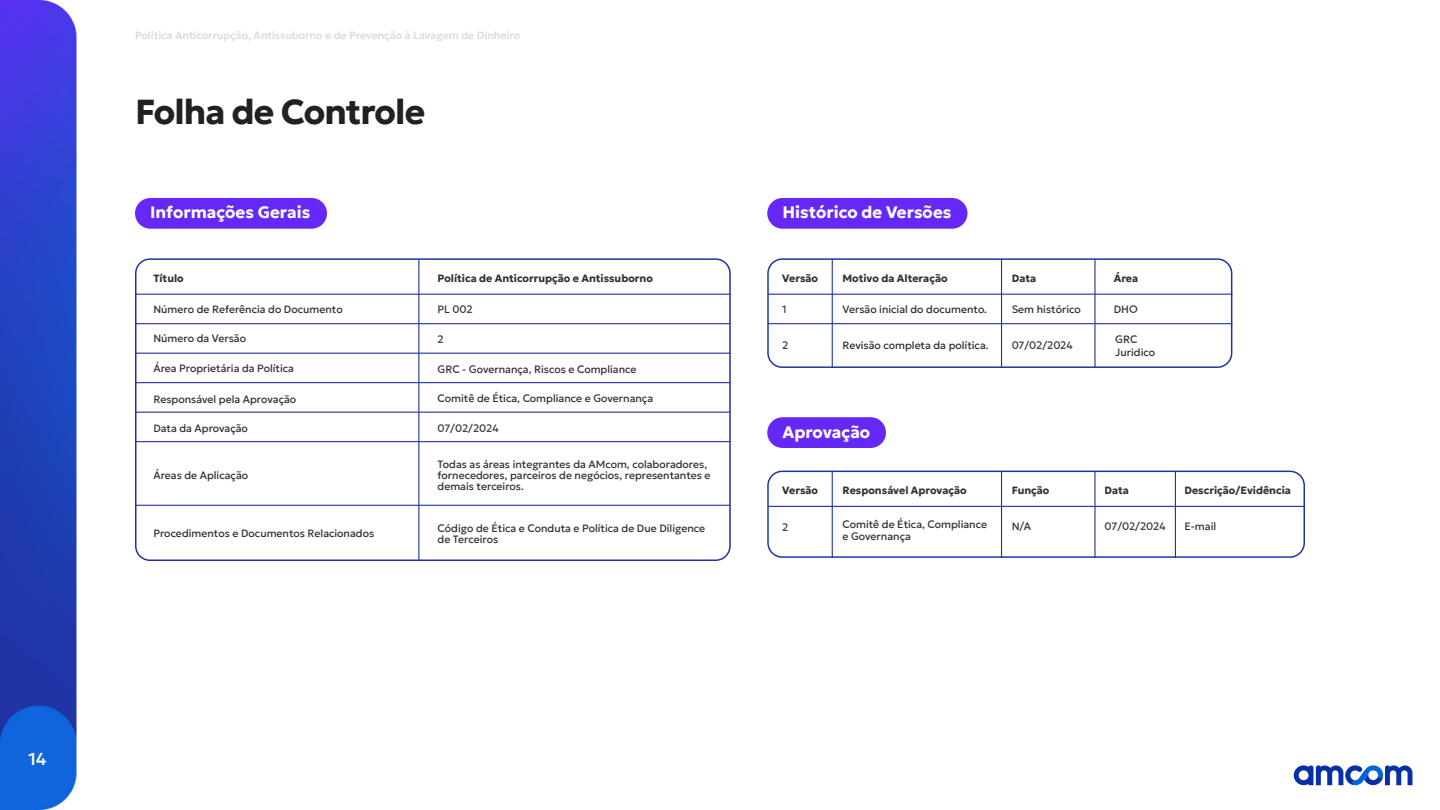
<style>
.page{position:relative;width:1440px;height:810px;background:#fff}
.page>*{position:absolute;margin:0;border:0;box-sizing:border-box;transform-origin:0 0}
.t1{font:700 34.5px "Geologica";letter-spacing:-.025em;color:#212121}
.t2{font:500 17.25px "Geologica";color:#fff}
.t3{font:700 16.5px "Geologica";color:#fff}
.t4{font:10.5px/11.2px "Geologica";color:#303030}
.t5{font:700 10.5px "Geologica";color:#303030}
.t6{font:500 10.5px "Geologica";color:#dadade}
</style>
<div class="page">
<img style="left:0;top:0;width:1413px;height:810px">
<svg style="left:1294px;top:766px;width:118px;height:19px"></svg>
<div style="left:135px;top:258px;width:596px;height:303px;border:2px solid #2033a4;border-radius:14px"></div>
<div style="left:767px;top:258px;width:465px;height:110px;border:2px solid #2033a4;border-radius:14px"></div>
<div style="left:767px;top:471px;width:538px;height:87px;border:2px solid #2033a4;border-radius:14px"></div>
<hr style="left:135px;top:294px;width:596px;height:1px;background:#2033a4">
<hr style="left:768px;top:294px;width:464px;height:1px;background:#2033a4">
<hr style="left:768px;top:506px;width:537px;height:1px;background:#2033a4">
<hr style="left:135px;top:323px;width:596px;height:1px;background:#2033a4">
<hr style="left:768px;top:323px;width:464px;height:1px;background:#2033a4">
<hr style="left:135px;top:353px;width:596px;height:1px;background:#2033a4">
<hr style="left:135px;top:382px;width:596px;height:1px;background:#2033a4">
<hr style="left:135px;top:412px;width:596px;height:1px;background:#2033a4">
<hr style="left:135px;top:441px;width:596px;height:1px;background:#2033a4">
<hr style="left:135px;top:505px;width:596px;height:1px;background:#2033a4">
<hr style="left:418px;top:259px;width:1px;height:302px;background:#2033a4">
<hr style="left:832px;top:259px;width:1px;height:109px;background:#2033a4">
<hr style="left:832px;top:471px;width:1px;height:87px;background:#2033a4">
<hr style="left:1001px;top:259px;width:1px;height:109px;background:#2033a4">
<hr style="left:1001px;top:471px;width:1px;height:87px;background:#2033a4">
<hr style="left:1094px;top:259px;width:2px;height:109px;background:#2033a4">
<hr style="left:1094px;top:471px;width:2px;height:87px;background:#2033a4">
<hr style="left:1175px;top:471px;width:1px;height:87px;background:#2033a4">
<div style="left:135px;top:198px;width:192px;height:31px;background:#6528f6;border-radius:15px"></div>
<div style="left:767px;top:198px;width:201px;height:31px;background:#6528f6;border-radius:15px"></div>
<div style="left:767px;top:417px;width:119px;height:31px;background:#6528f6;border-radius:15px"></div>
<p class="t2" style="left:28px;top:744px;width:19px">14</p>
<p class="t6" style="left:135px;top:27px;width:387px">Política Anticorrupção, Antissuborno e de Prevenção à Lavagem de Dinheiro</p>
<p class="t1" style="left:135px;top:81px;width:292px">Folha de Controle</p>
<p class="t3" style="left:150px;top:198px;width:162px">Informações Gerais</p>
<p class="t3" style="left:782px;top:198px;width:171px">Histórico de Versões</p>
<p class="t5" style="left:1114px;top:268px;width:26px">Área</p>
<p class="t5" style="left:842px;top:268px;width:107px">Motivo da Alteração</p>
<p class="t5" style="left:153px;top:268px;width:32px">Título</p>
<p class="t5" style="left:782px;top:268px;width:37px">Versão</p>
<p class="t5" style="left:438px;top:268px;width:217px">Política de Anticorrupção e Antissuborno</p>
<p class="t4" style="left:438px;top:303px;width:37px">PL 002</p>
<p class="t4" style="left:438px;top:333px;width:8px">2</p>
<p class="t4" style="left:438px;top:362px;width:200px">GRC - Governança, Riscos e Compliance</p>
<p class="t4" style="left:438px;top:392px;width:217px">Comitê de Ética, Compliance e Governança</p>
<p class="t4" style="left:438px;top:421px;width:63px">07/02/2024</p>
<p class="t4" style="left:438px;top:458px;width:275px">Todas as áreas integrantes da AMcom, colaboradores, fornecedores, parceiros de negócios, representantes e demais terceiros.</p>
<p class="t4" style="left:438px;top:522px;width:269px">Código de Ética e Conduta e Política de Due Diligence de Terceiros</p>
<p class="t5" style="left:1012px;top:268px;width:26px">Data</p>
<p class="t4" style="left:153px;top:303px;width:191px">Número de Referência do Documento</p>
<p class="t4" style="left:782px;top:303px;width:6px">1</p>
<p class="t4" style="left:842px;top:303px;width:146px">Versão inicial do documento.</p>
<p class="t4" style="left:1012px;top:303px;width:71px">Sem histórico</p>
<p class="t4" style="left:1114px;top:303px;width:26px">DHO</p>
<p class="t4" style="left:153px;top:332px;width:94px">Número da Versão</p>
<p class="t4" style="left:1115px;top:333px;width:24px">GRC</p>
<p class="t4" style="left:1115px;top:346px;width:41px">Juridico</p>
<p class="t4" style="left:842px;top:339px;width:148px">Revisão completa da política.</p>
<p class="t4" style="left:1012px;top:339px;width:63px">07/02/2024</p>
<p class="t4" style="left:782px;top:338px;width:8px">2</p>
<p class="t4" style="left:153px;top:362px;width:142px">Área Proprietária da Política</p>
<p class="t4" style="left:153px;top:393px;width:144px">Responsável pela Aprovação</p>
<p class="t4" style="left:153px;top:421px;width:96px">Data da Aprovação</p>
<p class="t4" style="left:153px;top:469px;width:96px">Áreas de Aplicação</p>
<p class="t3" style="left:782px;top:418px;width:89px">Aprovação</p>
<p class="t5" style="left:1184px;top:481px;width:108px">Descrição/Evidência</p>
<p class="t5" style="left:782px;top:481px;width:37px">Versão</p>
<p class="t5" style="left:842px;top:481px;width:126px">Responsável Aprovação</p>
<p class="t5" style="left:1012px;top:481px;width:39px">Função</p>
<p class="t5" style="left:1105px;top:481px;width:26px">Data</p>
<p class="t4" style="left:842px;top:518px;width:146px">Comitê de Ética, Compliance</p>
<p class="t4" style="left:1184px;top:520px;width:33px">E-mail</p>
<p class="t4" style="left:842px;top:530px;width:70px">e Governança</p>
<p class="t4" style="left:1012px;top:520px;width:21px">N/A</p>
<p class="t4" style="left:1105px;top:520px;width:63px">07/02/2024</p>
<p class="t4" style="left:782px;top:521px;width:8px">2</p>
<p class="t4" style="left:153px;top:527px;width:222px">Procedimentos e Documentos Relacionados</p>
</div>
